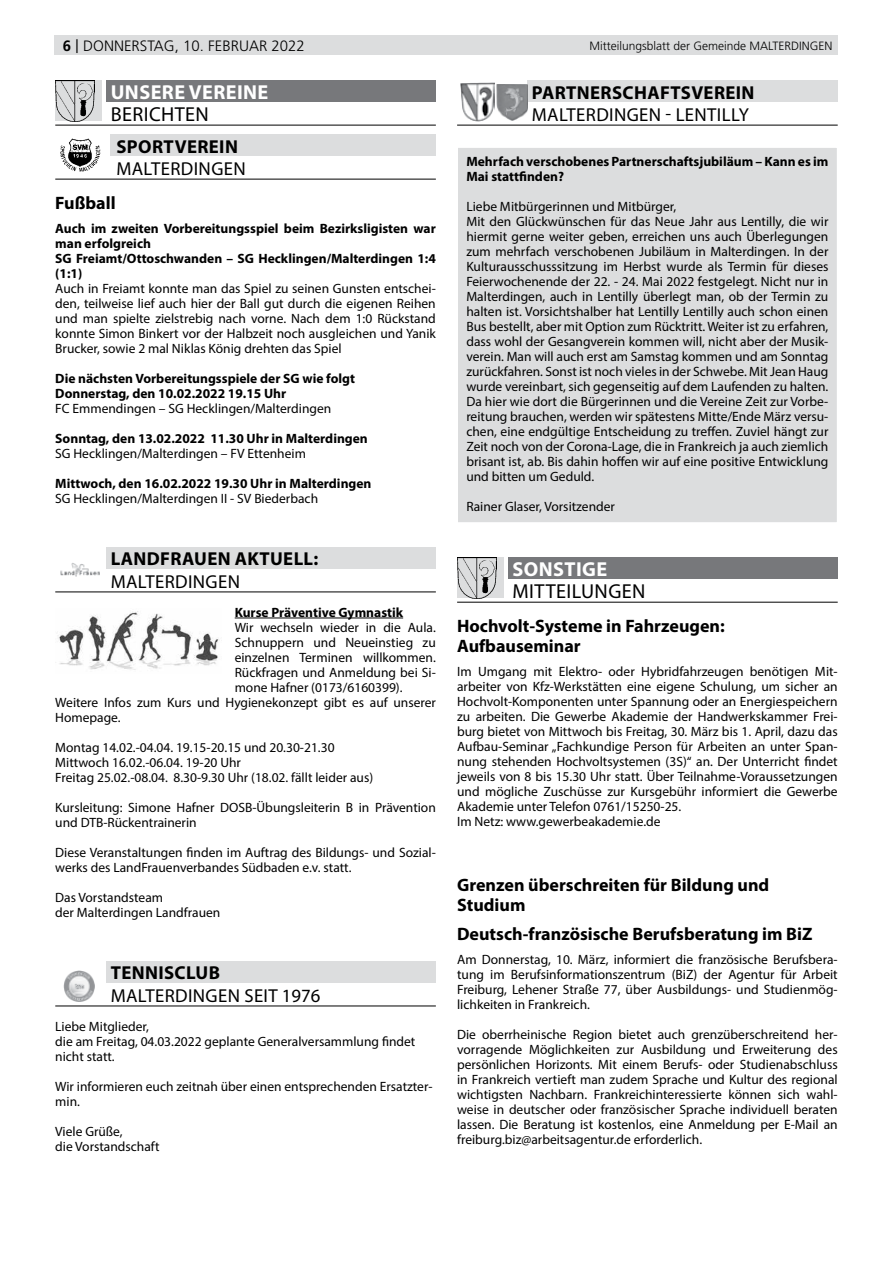
<style>
.page{position:relative;width:893px;height:1263px;background:#fff}
.page>*{position:absolute;margin:0;border:0;box-sizing:border-box;transform-origin:0 0}
.t1{font:700 20.25px "Myriad Pro";letter-spacing:.02em;color:#fff}
.t2{font:20.25px "Myriad Pro";letter-spacing:.02em;color:#000}
.t3{font:18.75px "Myriad Pro";letter-spacing:.02em;color:#000}
.t4{font:700 18.75px "Myriad Pro";letter-spacing:.02em;color:#000}
.t5{font:700 18px/20.2px "Myriad Pro";color:#000}
.t6{font:300 15px "Frutiger LT Std";color:#000}
.t7{font:13.5px/15px "Myriad Pro";color:#000}
.t8{font:700 13.5px/15px "Myriad Pro";color:#000}
.t9{font:300 12px "Frutiger LT Std";color:#000}
.s1{font-weight:700}
.s2{font-family:"Arial Nova";font-weight:400}
</style>
<div class="page">
<div style="left:54px;top:36px;width:784px;height:19px;background:#dcddde"></div>
<hr style="left:235px;top:618px;width:168px;height:1px;background:#000">
<div style="left:56px;top:81px;width:46px;height:40px;background:#dcddde"></div>
<img style="left:56px;top:81px;width:38px;height:40px">
<div style="left:106px;top:81px;width:330px;height:21px;background:#77787b"></div>
<hr style="left:55px;top:125px;width:381px;height:1px;background:#000">
<div style="left:111px;top:135px;width:325px;height:21px;background:#dcddde"></div>
<hr style="left:55px;top:179px;width:381px;height:1px;background:#000">
<img style="left:60px;top:138px;width:40px;height:34px">
<div style="left:106px;top:547px;width:330px;height:22px;background:#dcddde"></div>
<hr style="left:55px;top:591px;width:381px;height:1px;background:#000">
<img style="left:61px;top:563px;width:39px;height:14px">
<div style="left:106px;top:961px;width:330px;height:22px;background:#dcddde"></div>
<hr style="left:55px;top:1005px;width:381px;height:1px;background:#000">
<img style="left:63px;top:970px;width:32px;height:32px">
<div style="left:527px;top:81px;width:311px;height:21px;background:#dcddde"></div>
<hr style="left:457px;top:125px;width:381px;height:1px;background:#000">
<img style="left:460px;top:83px;width:35px;height:39px">
<img style="left:497px;top:84px;width:30px;height:37px">
<div style="left:457px;top:147px;width:380px;height:376px;background:#dcddde"></div>
<div style="left:457px;top:147px;width:381px;height:376px;border:1px solid #fff"></div>
<div style="left:457px;top:558px;width:46px;height:40px;background:#dcddde"></div>
<img style="left:457px;top:558px;width:39px;height:40px">
<div style="left:508px;top:558px;width:330px;height:21px;background:#77787b"></div>
<hr style="left:457px;top:602px;width:381px;height:1px;background:#000">
<img style="left:58px;top:611px;width:161px;height:59px">
<p class="t6" style="left:63px;top:37px;width:244px"><span class="s1">6</span> <span class="s2">|</span> donnerstag, 10. Februar 2022</p>
<p class="t9" style="left:589px;top:39px;width:244px">Mitteilungsblatt der Gemeinde MALTERDINGEN</p>
<h1 class="t1" style="left:111px;top:79px;width:159px">UNSERE VEREINE</h1>
<h1 class="t2" style="left:111px;top:102px;width:100px">BERICHTEN</h1>
<h2 class="t4" style="left:116px;top:134px;width:123px">SPORTVEREIN</h2>
<h2 class="t3" style="left:116px;top:157px;width:131px">MALTERDINGEN</h2>
<h3 class="t5" style="left:55px;top:192px;width:62px">Fußball</h3>
<p class="t8" style="left:55px;top:220px;width:382px">Auch im zweiten Vorbereitungsspiel beim Bezirksligisten war man erfolgreich<br>SG Freiamt/Ottoschwanden – SG Hecklingen/Malterdingen 1:4 (1:1)</p>
<p class="t7" style="left:55px;top:280px;width:382px;text-align:justify">Auch in Freiamt konnte man das Spiel zu seinen Gunsten entschei&shy;den, teilweise lief auch hier der Ball gut durch die eigenen Reihen und man spielte zielstrebig nach vorne. Nach dem 1:0 Rückstand konnte Simon Binkert vor der Halbzeit noch ausgleichen und Yanik Brucker, sowie 2 mal Niklas König drehten das Spiel</p>
<p class="t8" style="left:55px;top:370px;width:301px">Die nächsten Vorbereitungsspiele der SG wie folgt<br>Donnerstag, den 10.02.2022 19.15 Uhr</p>
<p class="t7" style="left:55px;top:400px;width:278px">FC Emmendingen – SG Hecklingen/Malterdingen</p>
<p class="t8" style="left:55px;top:430px;width:314px">Sonntag, den 13.02.2022 11.30 Uhr in Malterdingen</p>
<p class="t7" style="left:55px;top:445px;width:252px">SG Hecklingen/Malterdingen – FV Ettenheim</p>
<p class="t8" style="left:55px;top:475px;width:318px">Mittwoch, den 16.02.2022 19.30 Uhr in Malterdingen</p>
<p class="t7" style="left:55px;top:490px;width:264px">SG Hecklingen/Malterdingen II - SV Biederbach</p>
<h2 class="t4" style="left:532px;top:80px;width:224px">PARTNERSCHAFTSVEREIN</h2>
<h2 class="t3" style="left:532px;top:103px;width:218px">MALTERDINGEN - LENTILLY</h2>
<p class="t8" style="left:466px;top:154px;width:364px">Mehrfach verschobenes Partnerschaftsjubiläum – Kann es im<br>Mai stattfinden?</p>
<p class="t7" style="left:466px;top:199px;width:364px">Liebe Mitbürgerinnen und Mitbürger,<br>Mit den Glückwünschen für das Neue Jahr aus Lentilly, die wir hiermit gerne weiter geben, erreichen uns auch Überlegungen zum mehrfach verschobenen Jubiläum in Malterdingen. In der Kulturausschusssitzung im Herbst wurde als Termin für dieses Feierwochenende der 22. - 24. Mai 2022 festgelegt. Nicht nur in Malterdingen, auch in Lentilly überlegt man, ob der Termin zu halten ist. Vorsichtshalber hat Lentilly Lentilly auch schon einen Bus bestellt, aber mit Option zum Rücktritt. Weiter ist zu erfahren, dass wohl der Gesangverein kommen will, nicht aber der Musik&shy;verein. Man will auch erst am Samstag kommen und am Sonntag zurückfahren. Sonst ist noch vieles in der Schwebe. Mit Jean Haug wurde vereinbart, sich gegenseitig auf dem Laufenden zu halten.<br>Da hier wie dort die Bürgerinnen und die Vereine Zeit zur Vorbe&shy;reitung brauchen, werden wir spätestens Mitte/Ende März versu&shy;chen, eine endgültige Entscheidung zu treffen. Zuviel hängt zur Zeit noch von der Corona-Lage, die in Frankreich ja auch ziemlich brisant ist, ab. Bis dahin hoffen wir auf eine positive Entwicklung und bitten um Geduld.</p>
<p class="t7" style="left:466px;top:499px;width:150px">Rainer Glaser, Vorsitzender</p>
<h2 class="t4" style="left:111px;top:547px;width:209px">LANDFRAUEN AKTUELL:</h2>
<h2 class="t3" style="left:111px;top:570px;width:131px">MALTERDINGEN</h2>
<p class="t8" style="left:235px;top:604px;width:170px">Kurse Präventive Gymnastik</p>
<p class="t7" style="left:235px;top:619px;width:203px">Wir wechseln wieder in die Aula.</p>
<p class="t7" style="left:235px;top:634px;width:203px">Schnuppern und Neueinstieg zu</p>
<p class="t7" style="left:235px;top:649px;width:203px">einzelnen Terminen willkommen.</p>
<p class="t7" style="left:235px;top:664px;width:203px">Rückfragen und Anmeldung bei Si-</p>
<p class="t7" style="left:235px;top:679px;width:169px">mone Hafner (0173/6160399).</p>
<p class="t7" style="left:55px;top:694px;width:382px">Weitere Infos zum Kurs und Hygienekonzept gibt es auf unserer</p>
<p class="t7" style="left:55px;top:709px;width:67px">Homepage.</p>
<p class="t7" style="left:55px;top:739px;width:319px">Montag 14.02.-04.04. 19.15-20.15 und 20.30-21.30<br>Mittwoch 16.02.-06.04. 19-20 Uhr<br>Freitag 25.02.-08.04. 8.30-9.30 Uhr (18.02. fällt leider aus)</p>
<p class="t7" style="left:55px;top:799px;width:382px">Kursleitung: Simone Hafner DOSB-Übungsleiterin B in Prävention und DTB-Rückentrainerin</p>
<p class="t7" style="left:55px;top:844px;width:382px">Diese Veranstaltungen finden im Auftrag des Bildungs- und Sozial&shy;werks des LandFrauenverbandes Südbaden e.v. statt.</p>
<p class="t7" style="left:55px;top:889px;width:167px">Das Vorstandsteam<br>der Malterdingen Landfrauen</p>
<h2 class="t4" style="left:111px;top:961px;width:111px">TENNISCLUB</h2>
<h2 class="t3" style="left:111px;top:984px;width:211px">MALTERDINGEN SEIT 1976</h2>
<p class="t7" style="left:55px;top:1018px;width:362px">Liebe Mitglieder,<br>die am Freitag, 04.03.2022 geplante Generalversammlung findet nicht statt.</p>
<p class="t7" style="left:55px;top:1078px;width:379px">Wir informieren euch zeitnah über einen entsprechenden Ersatzter&shy;min.</p>
<p class="t7" style="left:55px;top:1123px;width:106px">Viele Grüße,<br>die Vorstandschaft</p>
<h1 class="t1" style="left:513px;top:556px;width:96px">SONSTIGE</h1>
<h1 class="t2" style="left:513px;top:579px;width:134px">MITTEILUNGEN</h1>
<h3 class="t5" style="left:457px;top:615px;width:269px">Hochvolt-Systeme in Fahrzeugen:<br>Aufbauseminar</h3>
<p class="t7" style="left:457px;top:664px;width:382px">Im Umgang mit Elektro- oder Hybridfahrzeugen benötigen Mit&shy;arbeiter von Kfz-Werkstätten eine eigene Schulung, um sicher an Hochvolt-Komponenten unter Spannung oder an Energiespeichern zu arbeiten. Die Gewerbe Akademie der Handwerkskammer Frei&shy;burg bietet von Mittwoch bis Freitag, 30. März bis 1. April, dazu das Aufbau-Seminar „Fachkundige Person für Arbeiten an unter Span&shy;nung stehenden Hochvoltsystemen (3S)“ an. Der Unterricht findet jeweils von 8 bis 15.30 Uhr statt. Über Teilnahme-Voraussetzungen und mögliche Zuschüsse zur Kursgebühr informiert die Gewerbe Akademie unter Telefon 0761/15250-25.<br>Im Netz: www.gewerbeakademie.de</p>
<h3 class="t5" style="left:457px;top:874px;width:314px">Grenzen überschreiten für Bildung und<br>Studium</h3>
<h3 class="t5" style="left:457px;top:923px;width:357px">Deutsch-französische Berufsberatung im BiZ</h3>
<p class="t7" style="left:457px;top:951px;width:382px;text-align:justify">Am Donnerstag, 10. März, informiert die französische Berufsbera&shy;tung im Berufsinformationszentrum (BiZ) der Agentur für Arbeit Freiburg, Lehener Straße 77, über Ausbildungs- und Studienmög&shy;lichkeiten in Frankreich.</p>
<p class="t7" style="left:457px;top:1026px;width:382px;text-align:justify">Die oberrheinische Region bietet auch grenzüberschreitend her&shy;vorragende Möglichkeiten zur Ausbildung und Erweiterung des persönlichen Horizonts. Mit einem Berufs- oder Studienabschluss in Frankreich vertieft man zudem Sprache und Kultur des regional wichtigsten Nachbarn. Frankreichinteressierte können sich wahl&shy;weise in deutscher oder französischer Sprache individuell beraten lassen. Die Beratung ist kostenlos, eine Anmeldung per E-Mail an freiburg.biz@arbeitsagentur.de erforderlich.</p>
</div>
